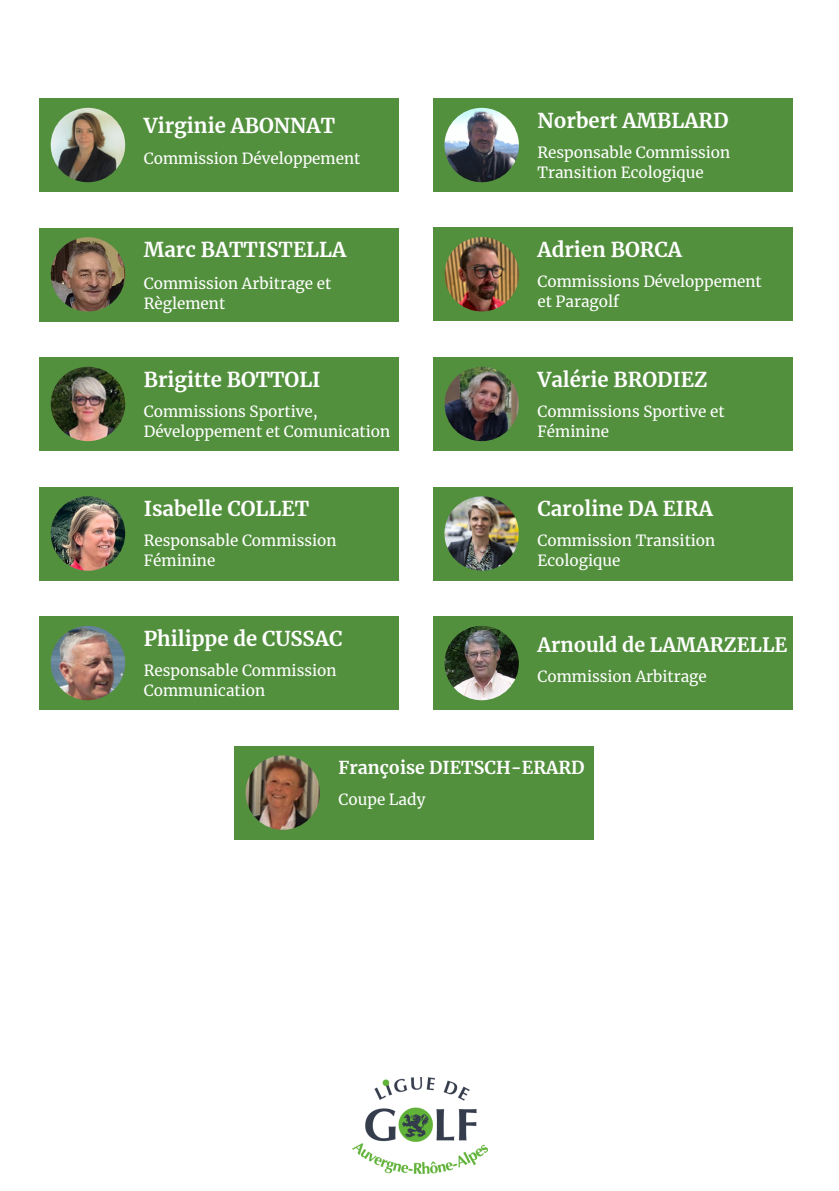
<style>
.page{position:relative;width:839px;height:1191px;background:#fff}
.page>*{position:absolute;margin:0;border:0;box-sizing:border-box;transform-origin:0 0}
.t1{font:700 20.2px "Merriweather";color:#fff}
.t2{font:700 19.6px "Merriweather";color:#fff}
.t3{font:700 17.6px "Merriweather";color:#fff}
.t4{font:15.2px/20.4px "Merriweather";color:#fff}
</style>
<div class="page">
<img style="left:352px;top:1077px;width:135px;height:96px">
<div style="left:40px;top:98px;width:359px;height:94px;background:#53903e"></div>
<img style="left:51px;top:108px;width:74px;height:74px;border-radius:50%">
<div style="left:433px;top:98px;width:359px;height:94px;background:#53903e"></div>
<img style="left:444px;top:108px;width:75px;height:74px;border-radius:50%">
<div style="left:40px;top:228px;width:359px;height:93px;background:#53903e"></div>
<img style="left:51px;top:237px;width:74px;height:75px;border-radius:50%">
<div style="left:433px;top:228px;width:359px;height:93px;background:#53903e"></div>
<img style="left:444px;top:237px;width:75px;height:74px;border-radius:50%">
<div style="left:40px;top:357px;width:359px;height:94px;background:#53903e"></div>
<img style="left:51px;top:367px;width:74px;height:74px;border-radius:50%">
<div style="left:433px;top:357px;width:359px;height:94px;background:#53903e"></div>
<img style="left:444px;top:367px;width:75px;height:74px;border-radius:50%">
<div style="left:40px;top:487px;width:359px;height:93px;background:#53903e"></div>
<img style="left:51px;top:496px;width:74px;height:75px;border-radius:50%">
<div style="left:433px;top:487px;width:359px;height:93px;background:#53903e"></div>
<img style="left:444px;top:496px;width:75px;height:75px;border-radius:50%">
<div style="left:40px;top:616px;width:359px;height:94px;background:#53903e"></div>
<img style="left:51px;top:626px;width:74px;height:74px;border-radius:50%">
<div style="left:433px;top:616px;width:359px;height:94px;background:#53903e"></div>
<img style="left:444px;top:626px;width:75px;height:74px;border-radius:50%">
<div style="left:234px;top:746px;width:360px;height:94px;background:#53903e"></div>
<img style="left:245px;top:755px;width:75px;height:75px;border-radius:50%">
<h1 class="t1" style="left:144px;top:113px;width:193px">Virginie ABONNAT</h1>
<p class="t4" style="left:144px;top:149px;width:218px">Commission Développement</p>
<h1 class="t1" style="left:144px;top:237px;width:204px">Marc BATTISTELLA</h1>
<p class="t4" style="left:144px;top:273px;width:189px">Commission Arbitrage et<br>Règlement</p>
<h1 class="t1" style="left:144px;top:367px;width:178px">Brigitte BOTTOLI</h1>
<p class="t4" style="left:144px;top:401px;width:248px">Commissions Sportive,<br>Développement et Comunication</p>
<h1 class="t1" style="left:144px;top:497px;width:167px">Isabelle COLLET</h1>
<p class="t4" style="left:144px;top:530px;width:194px">Responsable Commission<br>Féminine</p>
<h1 class="t1" style="left:144px;top:626px;width:200px">Philippe de CUSSAC</h1>
<p class="t4" style="left:144px;top:660px;width:194px">Responsable Commission<br>Communication</p>
<h1 class="t1" style="left:537px;top:108px;width:193px">Norbert AMBLARD</h1>
<p class="t4" style="left:537px;top:142px;width:194px">Responsable Commission<br>Transition Ecologique</p>
<h1 class="t1" style="left:537px;top:237px;width:146px">Adrien BORCA</h1>
<p class="t4" style="left:537px;top:271px;width:226px">Commissions Développement</p>
<p class="t4" style="left:537px;top:292px;width:83px">et Paragolf</p>
<h1 class="t1" style="left:537px;top:367px;width:171px">Valérie BRODIEZ</h1>
<p class="t4" style="left:537px;top:401px;width:189px">Commissions Sportive et<br>Féminine</p>
<h1 class="t1" style="left:537px;top:497px;width:177px">Caroline DA EIRA</h1>
<p class="t4" style="left:537px;top:530px;width:179px">Commission Transition<br>Ecologique</p>
<p class="t2" style="left:537px;top:633px;width:251px">Arnould de LAMARZELLE</p>
<h1 class="t4" style="left:537px;top:666px;width:171px">Commission Arbitrage</h1>
<h2 class="t3" style="left:338px;top:757px;width:247px">Françoise DIETSCH-ERARD</h2>
<p class="t4" style="left:338px;top:790px;width:88px">Coupe Lady</p>
</div>
